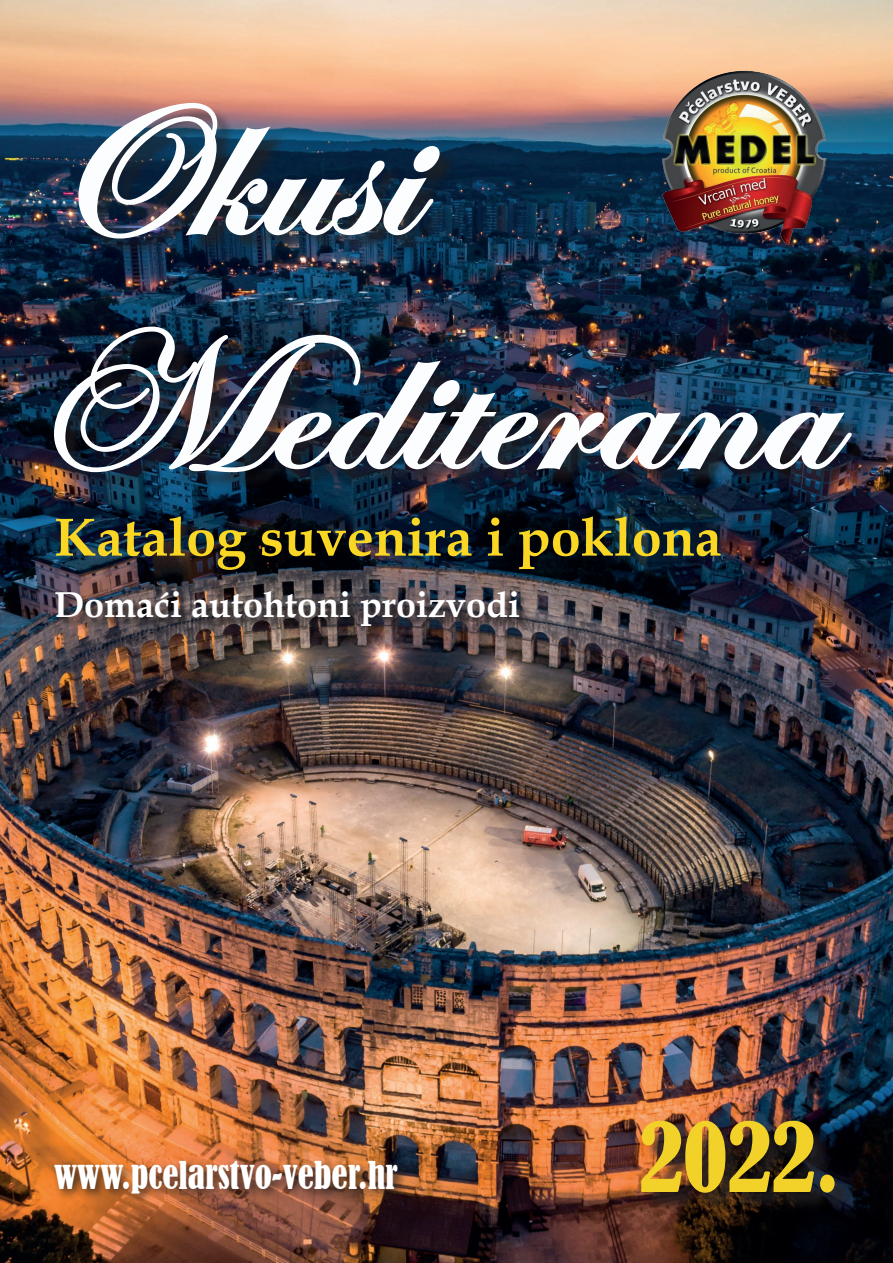
<style>
.page{position:relative;width:893px;height:1263px;background:#fff}
.page>*{position:absolute;margin:0;border:0;box-sizing:border-box;transform-origin:0 0}
.t1{font:700 195px/234px "Edwardian Scr ITC";color:#fbfdfe}
.t2{font:condensed 90px "Bernard";color:#f2d229}
.t3{font:700 54px "Book Antiqua";color:#f9d724}
.t4{font:700 36px "Book Antiqua";color:#fff}
.t5{font:condensed 36px "Bernard";color:#fff}
</style>
<div class="page">
<img style="left:0;top:0;width:893px;height:1263px">
<div style="left:57px;top:106px;width:813px;height:385px;background:#231f20;opacity:.66"></div>
<img style="left:77px;top:101px;width:365px;height:139px">
<img style="left:53px;top:321px;width:309px;height:157px">
<img style="left:273px;top:358px;width:581px;height:114px">
<img style="left:649px;top:54px;width:190px;height:190px">
<div style="left:644px;top:1123px;width:209px;height:88px;background:#231f20;opacity:.75"></div>
<div style="left:51px;top:1156px;width:359px;height:49px;background:#231f20;opacity:.75"></div>
<div style="left:57px;top:593px;width:473px;height:43px;background:#231f20;opacity:.75"></div>
<h1 class="t1" style="left:32px;top:70px;width:801px">Okusi<br>Mediterana</h1>
<h3 class="t3" style="left:54px;top:500px;width:669px">Katalog suvenira i poklona</h3>
<p class="t4" style="left:54px;top:580px;width:467px">Domaći autohtoni proizvodi</p>
<p class="t5" style="left:54px;top:1154px;width:346px">www.pcelarstvo-veber.hr</p>
<h2 class="t2" style="left:639px;top:1105px;width:201px">2022.</h2>
</div>
